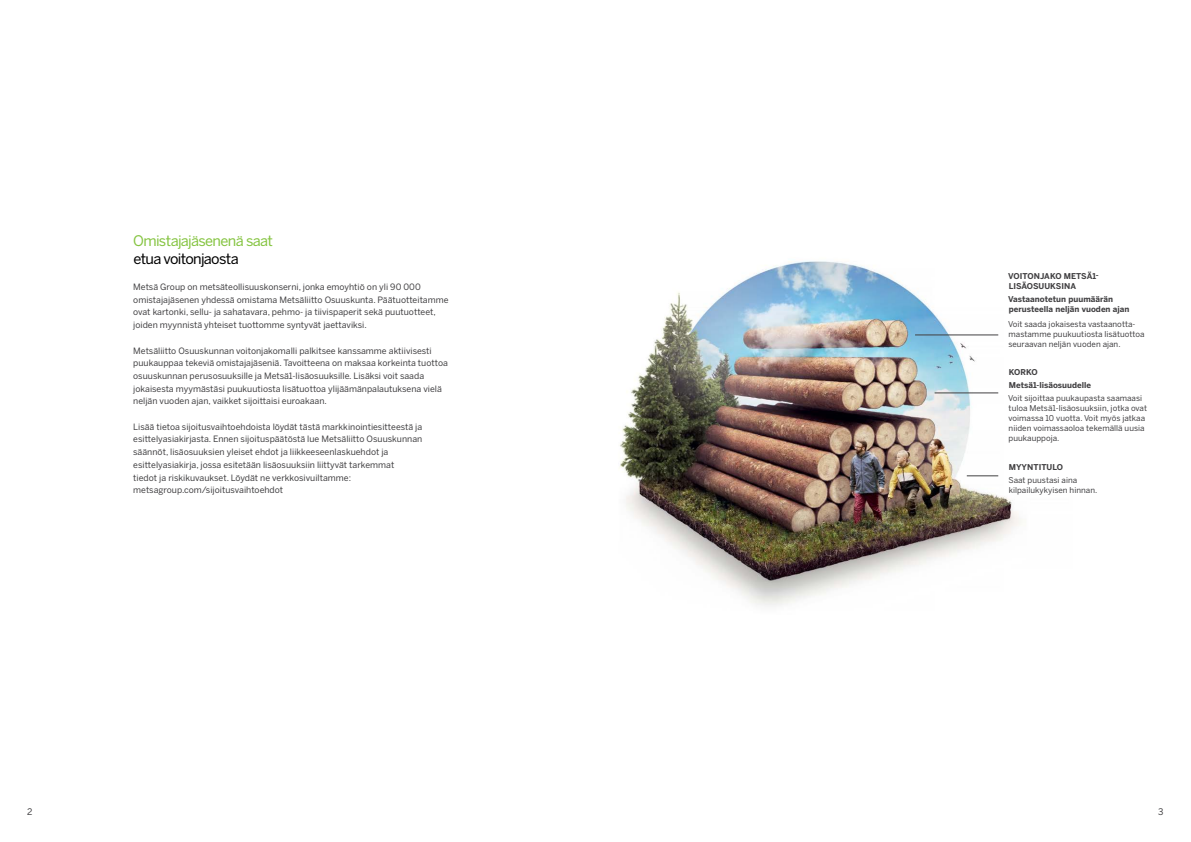
<style>
.page{position:relative;width:1191px;height:842px;background:#fff}
.page>*{position:absolute;margin:0;border:0;box-sizing:border-box;transform-origin:0 0}
.t1{font:14.5px "Benton Sans";letter-spacing:-.045em;color:#85c441}
.t2{font:14.5px "Benton Sans";letter-spacing:-.05em;color:#000}
.t3{font:9px "Benton Sans";color:#414042}
.t4{font:8.7px/12.7px "Benton Sans";color:#414042}
.t5{font:8px/10px "Benton Sans";letter-spacing:.005em;color:#414042}
.t6{font:700 8px/9.6px "Benton Sans";letter-spacing:.005em;color:#414042}
</style>
<div class="page">
<img style="left:620px;top:261px;width:402px;height:345px">
<hr style="left:915px;top:335px;width:83px;height:1px;background:#414042">
<hr style="left:934px;top:393px;width:64px;height:1px;background:#414042">
<hr style="left:966px;top:476px;width:32px;height:1px;background:#414042">
<h1 class="t1" style="left:133px;top:231px;width:141px">Omistajajäsenenä saat</h1>
<h1 class="t2" style="left:133px;top:248px;width:107px">etua voitonjaosta</h1>
<p class="t4" style="left:133px;top:280px;width:317px">Metsä Group on metsäteollisuuskonserni, jonka emoyhtiö on yli 90 000 omistajajäsenen yhdessä omistama Metsäliitto Osuuskunta. Päätuotteitamme ovat kartonki, sellu- ja sahatavara, pehmo- ja tiivispaperit sekä puutuotteet, joiden myynnistä yhteiset tuottomme syntyvät jaettaviksi.</p>
<p class="t4" style="left:133px;top:344px;width:316px">Metsäliitto Osuuskunnan voitonjakomalli palkitsee kanssamme aktiivisesti puukauppaa tekeviä omistajajäseniä. Tavoitteena on maksaa korkeinta tuottoa osuuskunnan perusosuuksille ja Metsä1-lisäosuuksille. Lisäksi voit saada jokaisesta myymästäsi puukuutiosta lisätuottoa ylijäämänpalautuksena vielä neljän vuoden ajan, vaikket sijoittaisi euroakaan.</p>
<p class="t4" style="left:133px;top:420px;width:290px">Lisää tietoa sijoitusvaihtoehdoista löydät tästä markkinointiesitteestä ja esittelyasiakirjasta. Ennen sijoituspäätöstä lue Metsäliitto Osuuskunnan säännöt, lisäosuuksien yleiset ehdot ja liikkeeseenlaskuehdot ja esittelyasiakirja, jossa esitetään lisäosuuksiin liittyvät tarkemmat<br>tiedot ja riskikuvaukset. Löydät ne verkkosivuiltamme: metsagroup.com/sijoitusvaihtoehdot</p>
<p class="t6" style="left:1008px;top:271px;width:92px">VOITONJAKO METSÄ1-<br>LISÄOSUUKSINA</p>
<p class="t6" style="left:1008px;top:293px;width:123px;line-height:10px">Vastaanotetun puumäärän perusteella neljän vuoden ajan</p>
<p class="t5" style="left:1008px;top:318px;width:138px">Voit saada jokaisesta vastaanotta&shy;mastamme puukuutiosta lisätuottoa seuraavan neljän vuoden ajan.</p>
<p class="t6" style="left:1008px;top:366px;width:84px;line-height:12.6px">KORKO<br>Metsä1-lisäosuudelle</p>
<p class="t5" style="left:1008px;top:393px;width:140px">Voit sijoittaa puukaupasta saamaasi tuloa Metsä1-lisäosuuksiin, jotka ovat voimassa 10 vuotta. Voit myös jatkaa niiden voimassaoloa tekemällä uusia puukauppoja.</p>
<p class="t6" style="left:1008px;top:462px;width:56px">MYYNTITULO</p>
<p class="t5" style="left:1008px;top:474px;width:90px">Saat puustasi aina kilpailukykyisen hinnan.</p>
<p class="t3" style="left:27px;top:805px;width:7px">2</p>
<p class="t3" style="left:1158px;top:805px;width:7px">3</p>
</div>
